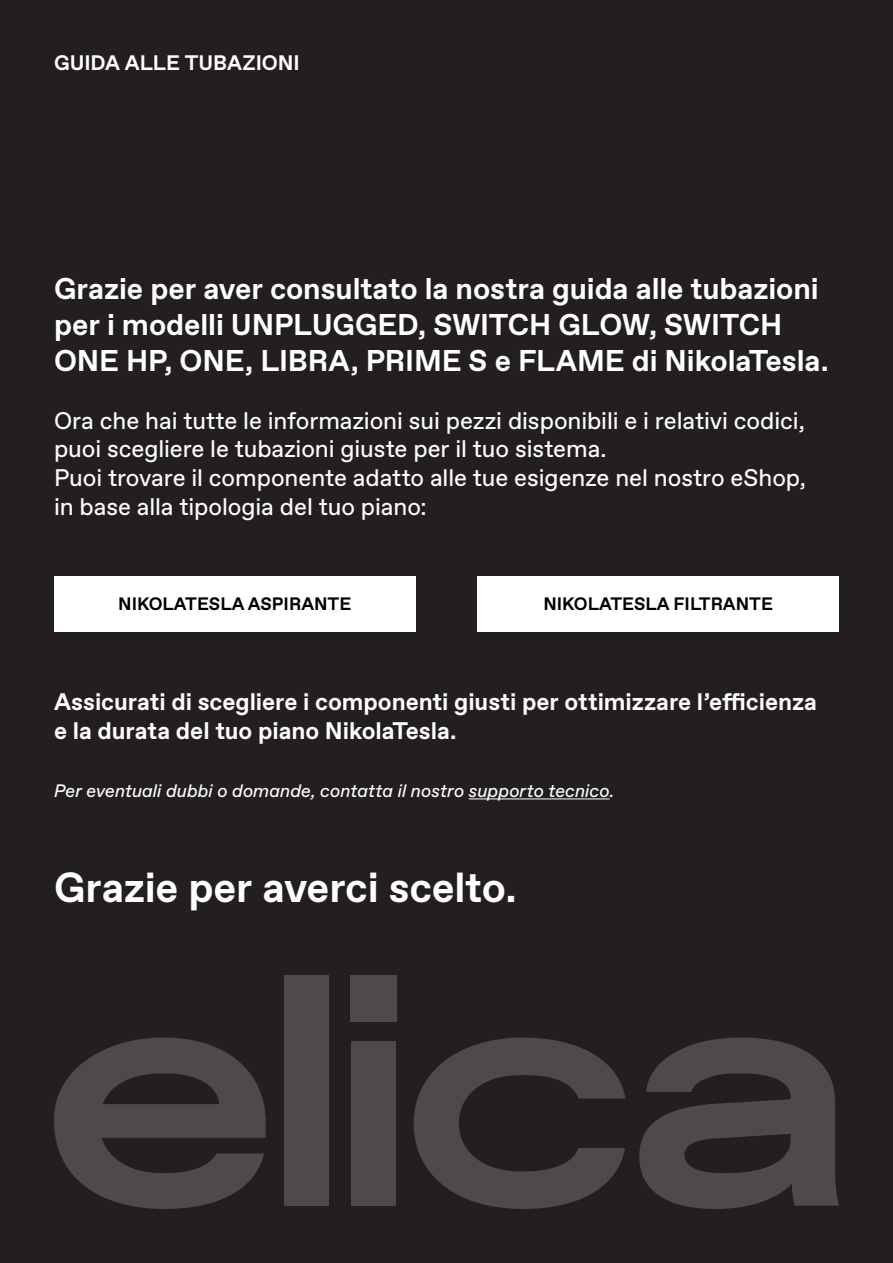
<style>
.page{position:relative;width:893px;height:1263px;background:#231f20}
.page>*{position:absolute;margin:0;border:0;box-sizing:border-box;transform-origin:0 0}
.t1{font:700 42px "Elica Favorit";letter-spacing:-.005em;color:#fff}
.t2{font:700 30px/36px "Elica Favorit";letter-spacing:-.005em;color:#fff}
.t3{font:24px/28.8px "Elica Favorit";letter-spacing:-.005em;color:#fff}
.t4{font:700 24px "Elica Favorit";color:#fff}
.t5{font:700 21px "Elica Favorit";letter-spacing:-.005em;color:#fff}
.t6{font:italic 18px "Elica Favorit";letter-spacing:-.005em;color:#fff}
.t7{font:700 18px "Elica Favorit";color:#000001}
</style>
<div class="page">
<svg style="left:54px;top:1037px;width:212px;height:172px"></svg>
<div style="left:285px;top:975px;width:44px;height:231px;background:#4e4a4b"></div>
<div style="left:351px;top:1041px;width:45px;height:165px;background:#4e4a4b"></div>
<svg style="left:414px;top:1037px;width:211px;height:172px"></svg>
<svg style="left:639px;top:1037px;width:200px;height:172px"></svg>
<div style="left:350px;top:975px;width:47px;height:46px;background:#4e4a4b"></div>
<hr style="left:469px;top:798px;width:141px;height:1px;background:#fff">
<div style="left:54px;top:576px;width:362px;height:55px;background:#fff"></div>
<div style="left:477px;top:576px;width:362px;height:55px;background:#fff"></div>
<p class="t5" style="left:54px;top:48px;width:247px">GUIDA ALLE TUBAZIONI</p>
<p class="t2" style="left:54px;top:270px;width:766px">Grazie per aver consultato la nostra guida alle tubazioni per i modelli UNPLUGGED, SWITCH GLOW, SWITCH</p>
<p class="t2" style="left:54px;top:342px;width:776px">ONE HP, ONE, LIBRA, PRIME S e FLAME di NikolaTesla.</p>
<p class="t3" style="left:54px;top:405px;width:752px">Ora che hai tutte le informazioni sui pezzi disponibili e i relativi codici, puoi scegliere le tubazioni giuste per il tuo sistema.</p>
<p class="t3" style="left:54px;top:463px;width:753px">Puoi trovare il componente adatto alle tue esigenze nel nostro eShop,</p>
<p class="t3" style="left:54px;top:492px;width:374px">in base alla tipologia del tuo piano:</p>
<p class="t7" style="left:118px;top:592px;width:235px">NIKOLATESLA ASPIRANTE</p>
<p class="t7" style="left:543px;top:592px;width:231px">NIKOLATESLA FILTRANTE</p>
<p class="t4" style="left:54px;top:686px;width:765px">Assicurati di scegliere i componenti giusti per ottimizzare l’efficienza</p>
<p class="t4" style="left:54px;top:714px;width:404px">e la durata del tuo piano NikolaTesla.</p>
<p class="t6" style="left:54px;top:778px;width:562px">Per eventuali dubbi o domande, contatta il nostro supporto tecnico.</p>
<p class="t1" style="left:54px;top:858px;width:464px">Grazie per averci scelto.</p>
</div>
